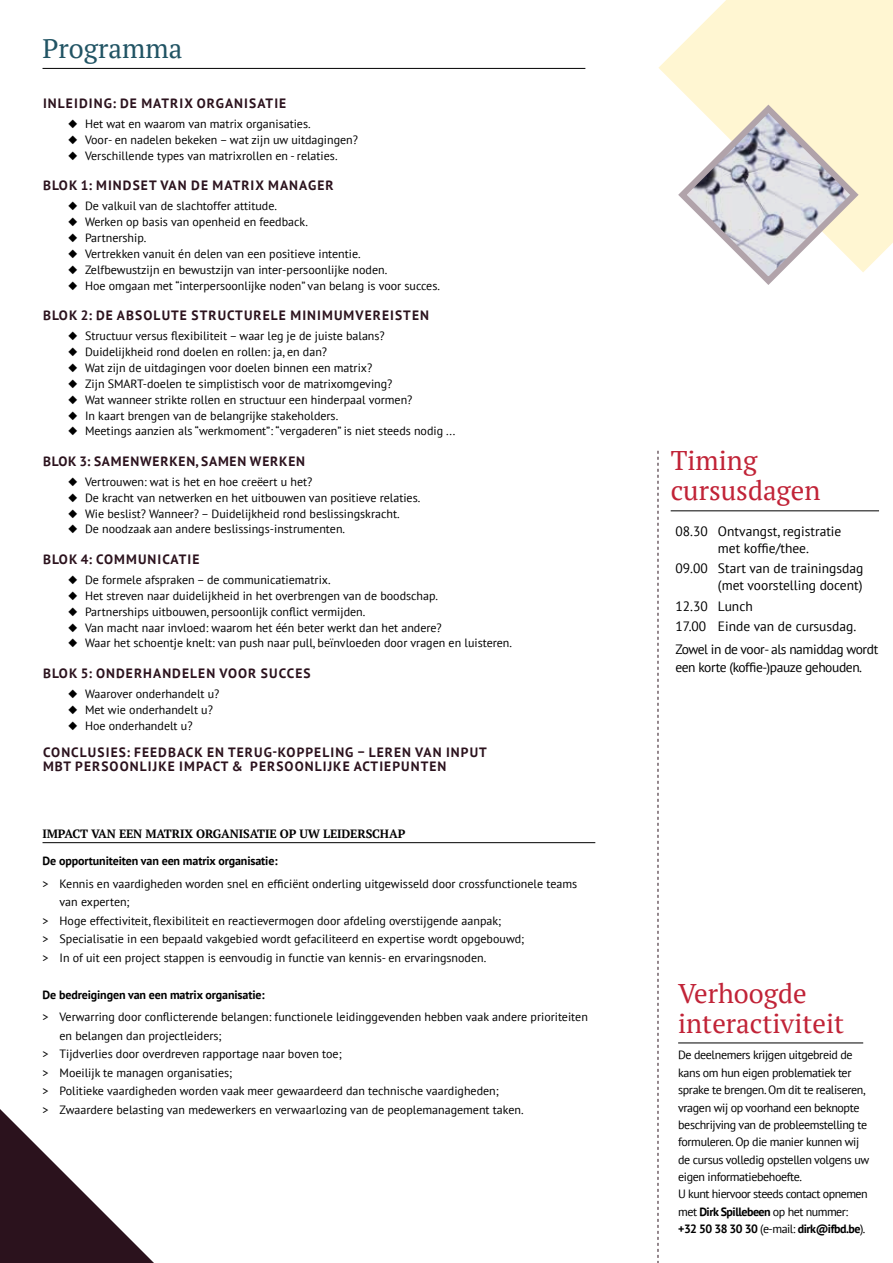
<style>
.page{position:relative;width:893px;height:1263px;background:#fff}
.page>*{position:absolute;margin:0;border:0;box-sizing:border-box;transform-origin:0 0}
.t1{font:27px/30px "PT Serif";color:#c12337}
.t2{font:27px "PT Serif";color:#215464}
.t3{font:700 13.5px/14.4px "PT Sans";letter-spacing:.08em;color:#2b121d}
.t4{font:13.5px/16.5px "PT Sans";color:#000}
.t5{font:13.5px/18px "PT Sans";letter-spacing:-.03em;color:#000}
.t6{font:700 13.5px "PT Sans";letter-spacing:.06em;color:#2b121d}
.t7{font:12px "PT Sans";color:#000}
.t8{font:12px/17.4px "PT Sans";letter-spacing:-.03em;color:#000}
.t9{font:700 12px "PT Sans";letter-spacing:-.01em;color:#000}
.t10{font:700 12px "PT Serif";letter-spacing:-.01em;color:#000}
.s1{font-weight:700}
</style>
<div class="page">
<svg style="left:658px;top:0;width:235px;height:272px;fill:#fff6d2"></svg>
<svg style="left:0;top:1109px;width:154px;height:154px"></svg>
<hr style="left:671px;top:510px;width:208px;height:1px;background:#000">
<hr style="left:43px;top:68px;width:542px;height:1px;background:#000">
<svg style="left:658px;top:451px;width:1px;height:812px"></svg>
<hr style="left:678px;top:1042px;width:185px;height:1px;background:#000">
<svg style="left:674px;top:100px;width:189px;height:185px"></svg>
<hr style="left:43px;top:842px;width:552px;height:1px;background:#000">
<h1 class="t2" style="left:43px;top:31px;width:141px">Programma</h1>
<p class="t3" style="left:43px;top:96px;width:245px">INLEIDING: DE MATRIX ORGANISATIE</p>
<p class="t7" style="left:68px;top:116px;width:244px">◆ Het wat en waarom van matrix organisaties.</p>
<p class="t7" style="left:68px;top:132px;width:292px">◆ Voor- en nadelen bekeken – wat zijn uw uitdagingen?</p>
<p class="t7" style="left:68px;top:148px;width:271px">◆ Verschillende types van matrixrollen en - relaties.</p>
<p class="t3" style="left:43px;top:178px;width:292px">BLOK 1: MINDSET VAN DE MATRIX MANAGER</p>
<p class="t7" style="left:68px;top:198px;width:211px">◆ De valkuil van de slachtoffer attitude.</p>
<p class="t7" style="left:68px;top:214px;width:241px">◆ Werken op basis van openheid en feedback.</p>
<p class="t7" style="left:68px;top:230px;width:80px">◆ Partnership.</p>
<p class="t7" style="left:68px;top:246px;width:294px">◆ Vertrekken vanuit én delen van een positieve intentie.</p>
<p class="t7" style="left:68px;top:262px;width:321px">◆ Zelfbewustzijn en bewustzijn van inter-persoonlijke noden.</p>
<p class="t7" style="left:68px;top:278px;width:373px">◆ Hoe omgaan met “interpersoonlijke noden” van belang is voor succes.</p>
<p class="t3" style="left:43px;top:308px;width:387px">BLOK 2: DE ABSOLUTE STRUCTURELE MINIMUMVEREISTEN</p>
<p class="t7" style="left:68px;top:328px;width:318px">◆ Structuur versus flexibiliteit – waar leg je de juiste balans?</p>
<p class="t7" style="left:68px;top:344px;width:261px">◆ Duidelijkheid rond doelen en rollen: ja, en dan?</p>
<p class="t7" style="left:68px;top:360px;width:306px">◆ Wat zijn de uitdagingen voor doelen binnen een matrix?</p>
<p class="t7" style="left:68px;top:376px;width:326px">◆ Zijn SMART-doelen te simplistisch voor de matrixomgeving?</p>
<p class="t7" style="left:68px;top:392px;width:346px">◆ Wat wanneer strikte rollen en structuur een hinderpaal vormen?</p>
<p class="t7" style="left:68px;top:408px;width:272px">◆ In kaart brengen van de belangrijke stakeholders.</p>
<p class="t7" style="left:68px;top:423px;width:389px">◆ Meetings aanzien als “werkmoment”: “vergaderen” is niet steeds nodig ...</p>
<p class="t6" style="left:43px;top:452px;width:264px">BLOK 3: SAMENWERKEN, SAMEN WERKEN</p>
<p class="t7" style="left:68px;top:474px;width:246px">◆ Vertrouwen: wat is het en hoe creëert u het?</p>
<p class="t7" style="left:68px;top:490px;width:354px">◆ De kracht van netwerken en het uitbouwen van positieve relaties.</p>
<p class="t7" style="left:68px;top:506px;width:333px">◆ Wie beslist? Wanneer? – Duidelijkheid rond beslissingskracht.</p>
<p class="t7" style="left:68px;top:522px;width:279px">◆ De noodzaak aan andere beslissings-instrumenten.</p>
<p class="t3" style="left:43px;top:551px;width:158px">BLOK 4: COMMUNICATIE</p>
<p class="t7" style="left:68px;top:572px;width:264px">◆ De formele afspraken – de communicatiematrix.</p>
<p class="t7" style="left:68px;top:588px;width:371px">◆ Het streven naar duidelijkheid in het overbrengen van de boodschap.</p>
<p class="t7" style="left:68px;top:604px;width:299px">◆ Partnerships uitbouwen, persoonlijk conflict vermijden.</p>
<p class="t7" style="left:68px;top:620px;width:375px">◆ Van macht naar invloed: waarom het één beter werkt dan het andere?</p>
<p class="t7" style="left:68px;top:635px;width:446px">◆ Waar het schoentje knelt: van push naar pull, beïnvloeden door vragen en luisteren.</p>
<p class="t3" style="left:43px;top:665px;width:269px">BLOK 5: ONDERHANDELEN VOOR SUCCES</p>
<p class="t7" style="left:68px;top:686px;width:153px">◆ Waarover onderhandelt u?</p>
<p class="t7" style="left:68px;top:702px;width:146px">◆ Met wie onderhandelt u?</p>
<p class="t7" style="left:68px;top:718px;width:126px">◆ Hoe onderhandelt u?</p>
<p class="t3" style="left:43px;top:744px;width:445px">CONCLUSIES: FEEDBACK EN TERUG-KOPPELING – LEREN VAN INPUT<br>MBT PERSOONLIJKE IMPACT &amp; PERSOONLIJKE ACTIEPUNTEN</p>
<p class="t10" style="left:43px;top:826px;width:364px">IMPACT VAN EEN MATRIX ORGANISATIE OP UW LEIDERSCHAP</p>
<p class="t9" style="left:43px;top:853px;width:237px">De opportuniteiten van een matrix organisatie:</p>
<p class="t7" style="left:43px;top:876px;width:536px">&gt; Kennis en vaardigheden worden snel en efficiënt onderling uitgewisseld door crossfunctionele teams</p>
<p class="t7" style="left:60px;top:894px;width:72px">van experten;</p>
<p class="t7" style="left:43px;top:913px;width:460px">&gt; Hoge effectiviteit, flexibiliteit en reactievermogen door afdeling overstijgende aanpak;</p>
<p class="t7" style="left:43px;top:931px;width:483px">&gt; Specialisatie in een bepaald vakgebied wordt gefaciliteerd en expertise wordt opgebouwd;</p>
<p class="t7" style="left:43px;top:950px;width:445px">&gt; In of uit een project stappen is eenvoudig in functie van kennis- en ervaringsnoden.</p>
<p class="t9" style="left:43px;top:986px;width:224px">De bedreigingen van een matrix organisatie:</p>
<p class="t7" style="left:43px;top:1009px;width:547px">&gt; Verwarring door conflicterende belangen: functionele leidinggevenden hebben vaak andere prioriteiten</p>
<p class="t7" style="left:60px;top:1028px;width:164px">en belangen dan projectleiders;</p>
<p class="t7" style="left:43px;top:1046px;width:301px">&gt; Tijdverlies door overdreven rapportage naar boven toe;</p>
<p class="t7" style="left:43px;top:1065px;width:191px">&gt; Moeilijk te managen organisaties;</p>
<p class="t7" style="left:43px;top:1083px;width:458px">&gt; Politieke vaardigheden worden vaak meer gewaardeerd dan technische vaardigheden;</p>
<p class="t7" style="left:43px;top:1102px;width:483px">&gt; Zwaardere belasting van medewerkers en verwaarlozing van de peoplemanagement taken.</p>
<h1 class="t1" style="left:671px;top:445px;width:151px">Timing cursusdagen</h1>
<p class="t4" style="left:718px;top:523px;width:125px;text-indent:-43px">08.30 Ontvangst, registratie met koffie/thee.</p>
<p class="t4" style="left:675px;top:560px;width:189px;text-align:right">09.00 Start van de trainingsdag (met voorstelling docent)</p>
<p class="t4" style="left:675px;top:595px;width:182px;line-height:20.7px">12.30 Lunch<br>17.00 Einde van de cursusdag.</p>
<p class="t5" style="left:675px;top:640px;width:204px">Zowel in de voor- als namiddag wordt een korte (koffie-)pauze gehouden.</p>
<h1 class="t1" style="left:678px;top:978px;width:168px">Verhoogde interactiviteit</h1>
<p class="t8" style="left:678px;top:1046px;width:193px">De deelnemers krijgen uitgebreid de kans om hun eigen problematiek ter sprake te brengen. Om dit te realiseren, vragen wij op voorhand een beknopte beschrijving van de probleemstelling te formuleren. Op die manier kunnen wij de cursus volledig opstellen volgens uw eigen informatiebehoefte.<br>U kunt hiervoor steeds contact opnemen met <span class="s1">Dirk Spillebeen</span> op het nummer: <span class="s1">+32 50 38 30 30</span> (e-mail: <span class="s1">dirk@ifbd.be</span>).</p>
</div>
